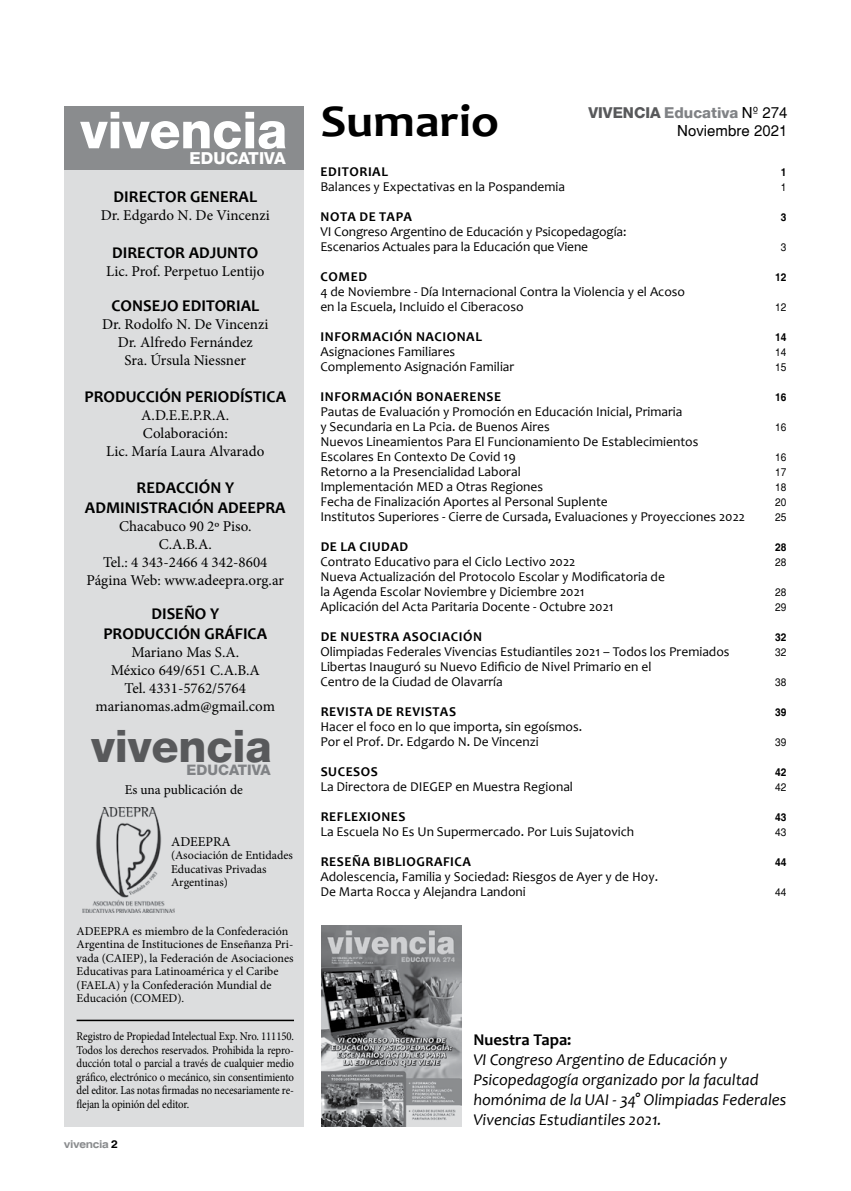
<style>
.page{position:relative;width:851px;height:1191px;background:#fff}
.page>*{position:absolute;margin:0;border:0;box-sizing:border-box;transform-origin:0 0}
.t1{font:800 51px "Helvetica 85";letter-spacing:-.005em;color:#fff}
.t2{font:800 44.55px "Helvetica 85";letter-spacing:-.005em;color:#58595b}
.t3{font:700 16.5px/19.8px "Candara";color:#000;text-align:center}
.t4{font:italic 16.5px/20.2px "Candara";color:#000}
.t5{font:800 16.5px "Helvetica 85";color:#fff}
.t6{font:15px/18px "Minion Pro";color:#000;text-align:center}
.t7{font:800 15px "Helvetica 85";color:#808285}
.t8{font:15px "Helvetica";color:#000}
.t9{font:800 14.4px "Helvetica 85";color:#808285}
.t10{font:13.5px/15px "Candara";color:#000}
.t11{font:700 13.5px "Candara";letter-spacing:.04em;color:#000}
.t12{font:13.5px "Minion Pro";color:#000}
.t13{font:12px/13.5px "Minion Pro";color:#000;text-align:justify;scale:.9 1}
.t14{font:12px/13.5px "Minion Pro";color:#000}
.t15{font:700 10.8px "Helvetica";letter-spacing:-.03em;color:#8a8c8e;scale:1.11 1}
.t16{font:10.65px/15px "Helvetica";color:#000;scale:.95 1}
.t17{font:700 10.65px "Helvetica";color:#000;scale:.95 1}
.s1{color:#58595b}
.s2{font-family:"Helvetica";font-weight:400;color:#000}
.s3{color:#000}
</style>
<div class="page">
<div style="left:64px;top:168px;width:240px;height:959px;background:#dcddde"></div>
<div style="left:64px;top:106px;width:240px;height:63px;background:#8a8c8e"></div>
<hr style="left:77px;top:1019px;width:217px;height:2px;background:#000">
<img style="left:83px;top:807px;width:91px;height:105px">
<img style="left:321px;top:925px;width:141px;height:201px">
<h1 class="t1" style="left:80px;top:100px;width:420px">vivencia <sup>SUMARIO</sup></h1>
<p class="t5" style="left:189px;top:149px;width:98px">EDUCATIVA</p>
<p class="t7" style="left:588px;top:103px;width:200px"><span class="s1">VIVENCIA</span> Educativa <span class="s2">Nº 274</span></p>
<p class="t8" style="left:677px;top:122px;width:112px">Noviembre 2021</p>
<p class="t11" style="left:320px;top:163px;width:16px">EDITORIAL</p>
<p class="t10" style="left:320px;top:179px;width:246px">Balances y Expectativas en la Pospandemia</p>
<p class="t11" style="left:320px;top:208px;width:93px">NOTA DE TAPA</p>
<p class="t10" style="left:320px;top:224px;width:307px">VI Congreso Argentino de Educación y Psicopedagogía:<br>Escenarios Actuales para la Educación que Viene</p>
<p class="t11" style="left:320px;top:268px;width:48px">COMED</p>
<p class="t10" style="left:320px;top:284px;width:366px">4 de Noviembre - Día Internacional Contra la Violencia y el Acoso en la Escuela, Incluido el Ciberacoso</p>
<p class="t11" style="left:320px;top:328px;width:14px">INFORMACIÓN</p>
<p class="t11" style="left:416px;top:328px;width:19px">NACIONAL</p>
<p class="t10" style="left:320px;top:344px;width:195px">Asignaciones Familiares<br>Complemento Asignación Familiar</p>
<p class="t11" style="left:320px;top:388px;width:14px">INFORMACIÓN</p>
<p class="t11" style="left:416px;top:388px;width:18px">BONAERENSE</p>
<p class="t10" style="left:320px;top:404px;width:426px">Pautas de Evaluación y Promoción en Educación Inicial, Primaria<br>y Secundaria en La Pcia. de Buenos Aires<br>Nuevos Lineamientos Para El Funcionamiento De Establecimientos Escolares En Contexto De Covid 19<br>Retorno a la Presencialidad Laboral<br>Implementación MED a Otras Regiones<br>Fecha de Finalización Aportes al Personal Suplente<br>Institutos Superiores - Cierre de Cursada, Evaluaciones y Proyecciones 2022</p>
<p class="t11" style="left:320px;top:538px;width:56px">DE LA CIUDAD</p>
<p class="t10" style="left:320px;top:554px;width:346px">Contrato Educativo para el Ciclo Lectivo 2022<br>Nueva Actualización del Protocolo Escolar y Modificatoria de la Agenda Escolar Noviembre y Diciembre 2021<br>Aplicación del Acta Paritaria Docente - Octubre 2021</p>
<p class="t11" style="left:320px;top:628px;width:39px">DE NUESTRA</p>
<p class="t11" style="left:403px;top:628px;width:18px">ASOCIACIÓN</p>
<p class="t10" style="left:320px;top:644px;width:410px">Olimpiadas Federales Vivencias Estudiantiles 2021 – Todos los Premiados<br>Libertas Inauguró su Nuevo Edificio de Nivel Primario en el<br>Centro de la Ciudad de Olavarría</p>
<p class="t11" style="left:320px;top:703px;width:137px">REVISTA DE REVISTAS</p>
<p class="t10" style="left:320px;top:719px;width:263px">Hacer el foco en lo que importa, sin egoísmos.<br>Por el Prof. Dr. Edgardo N. De Vincenzi</p>
<p class="t11" style="left:320px;top:763px;width:59px">SUCESOS</p>
<p class="t10" style="left:320px;top:779px;width:254px">La Directora de DIEGEP en Muestra Regional</p>
<p class="t11" style="left:320px;top:808px;width:86px">REFLEXIONES</p>
<p class="t10" style="left:320px;top:824px;width:315px">La Escuela No Es Un Supermercado. Por Luis Sujatovich</p>
<p class="t11" style="left:320px;top:853px;width:152px">RESEÑA BIBLIOGRAFICA</p>
<p class="t10" style="left:320px;top:869px;width:339px">Adolescencia, Familia y Sociedad: Riesgos de Ayer y de Hoy.<br>De Marta Rocca y Alejandra Landoni</p>
<p class="t17" style="left:780px;top:165px;width:7px">1</p>
<p class="t16" style="left:780px;top:179px;width:7px">1</p>
<p class="t17" style="left:780px;top:210px;width:7px">3</p>
<p class="t16" style="left:780px;top:239px;width:7px">3</p>
<p class="t17" style="left:774px;top:270px;width:13px">12</p>
<p class="t16" style="left:774px;top:299px;width:13px">12</p>
<p class="t17" style="left:774px;top:330px;width:13px">14</p>
<p class="t16" style="left:774px;top:344px;width:13px">14<br>15</p>
<p class="t17" style="left:774px;top:390px;width:13px">16</p>
<p class="t16" style="left:774px;top:419px;width:13px">16</p>
<p class="t16" style="left:774px;top:449px;width:13px;text-align:justify">16<br>17<br>18<br>20<br>25</p>
<p class="t17" style="left:774px;top:540px;width:13px">28</p>
<p class="t16" style="left:774px;top:554px;width:13px">28</p>
<p class="t16" style="left:774px;top:584px;width:13px">28<br>29</p>
<p class="t17" style="left:774px;top:630px;width:13px">32</p>
<p class="t16" style="left:774px;top:644px;width:13px">32</p>
<p class="t16" style="left:774px;top:674px;width:13px">38</p>
<p class="t17" style="left:774px;top:705px;width:13px">39</p>
<p class="t16" style="left:774px;top:734px;width:13px">39</p>
<p class="t17" style="left:774px;top:765px;width:13px">42</p>
<p class="t16" style="left:774px;top:779px;width:13px">42</p>
<p class="t17" style="left:774px;top:810px;width:13px">43</p>
<p class="t16" style="left:774px;top:824px;width:13px">43</p>
<p class="t17" style="left:774px;top:855px;width:13px">44</p>
<p class="t16" style="left:774px;top:884px;width:13px">44</p>
<p class="t3" style="left:114px;top:186px;width:145px">DIRECTOR GENERAL</p>
<p class="t6" style="left:101px;top:206px;width:170px">Dr. Edgardo N. De Vincenzi</p>
<p class="t3" style="left:112px;top:242px;width:148px">DIRECTOR ADJUNTO</p>
<p class="t6" style="left:106px;top:262px;width:160px">Lic. Prof. Perpetuo Lentijo</p>
<p class="t3" style="left:111px;top:295px;width:149px">CONSEJO EDITORIAL</p>
<p class="t6" style="left:102px;top:315px;width:168px">Dr. Rodolfo N. De Vincenzi<br>Dr. Alfredo Fernández<br>Sra. Úrsula Niessner</p>
<p class="t3" style="left:85px;top:386px;width:203px">PRODUCCIÓN PERIODÍSTICA</p>
<p class="t6" style="left:106px;top:406px;width:159px">A.D.E.E.P.R.A.<br>Colaboración:<br>Lic. María Laura Alvarado</p>
<p class="t3" style="left:85px;top:478px;width:202px">REDACCIÓN Y<br>ADMINISTRACIÓN ADEEPRA</p>
<p class="t6" style="left:87px;top:517px;width:199px">Chacabuco 90 2º Piso.<br>C.A.B.A.<br>Tel.: 4 343-2466 4 342-8604<br>Página Web: www.adeepra.org.ar</p>
<p class="t3" style="left:103px;top:604px;width:165px">DISEÑO Y<br>PRODUCCIÓN GRÁFICA</p>
<p class="t6" style="left:95px;top:643px;width:181px">Mariano Mas S.A.<br>México 649/651 C.A.B.A<br>Tel. 4331-5762/5764 marianomas.adm@gmail.com</p>
<h2 class="t2" style="left:91px;top:719px;width:182px">vivencia</h2>
<p class="t9" style="left:186px;top:762px;width:85px">EDUCATIVA</p>
<p class="t12" style="left:125px;top:780px;width:120px">Es una publicación de</p>
<p class="t12" style="left:171px;top:832px;width:61px">ADEEPRA</p>
<p class="t14" style="left:171px;top:848px;width:123px">(Asociación de Entidades<br>Educativas Privadas<br>Argentinas)</p>
<p class="t14" style="left:77px;top:924px;width:218px">ADEEPRA es miembro de la Confederación Argentina de Instituciones de Enseñanza Pri&shy;vada (CAIEP), la Federación de Asociaciones Educativas para Latinoamérica y el Caribe (FAELA) y la Confederación Mundial de Educación (COMED).</p>
<p class="t13" style="left:77px;top:1029px;width:243px">Registro de Propiedad Intelectual Exp. Nro. 111150.<br>Todos los derechos reservados. Prohibida la repro&shy;ducción total o parcial a través de cualquier medio gráfico, electrónico o mecánico, sin consentimiento del editor. Las notas firmadas no necesariamente re&shy;flejan la opinión del editor.</p>
<p class="t3" style="left:473px;top:1029px;width:100px">NUESTRA TAPA:</p>
<p class="t4" style="left:473px;top:1049px;width:314px">VI Congreso Argentino de Educación y Psicopedagogía organizado por la facultad homónima de la UAI - 34° Olimpiadas Federales Vivencias Estudiantiles 2021.</p>
<p class="t15" style="left:64px;top:1137px;width:50px">vivencia <span class="s3">2</span></p>
</div>
